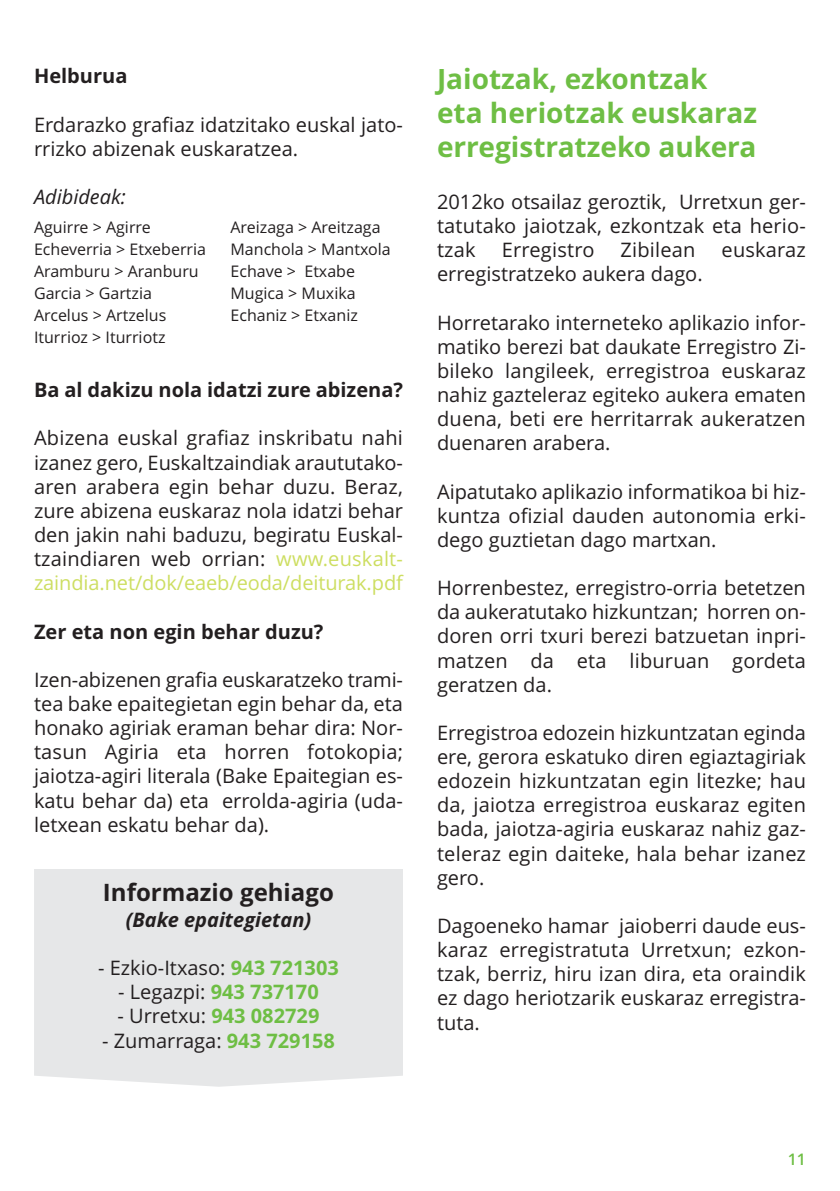
<style>
.page{position:relative;width:840px;height:1191px;background:#fff}
.page>*{position:absolute;margin:0;border:0;box-sizing:border-box;transform-origin:0 0}
.t1{font:700 28px/33.8px "Open Sans";color:#6ebe44}
.t2{font:700 24px "Open Sans";color:#231f20}
.t3{font:20px/24.2px "Open Sans";color:#231f20;text-align:justify}
.t4{font:700 20px "Open Sans";color:#231f20}
.t5{font:italic 700 20px "Open Sans";color:#231f20}
.t6{font:italic 20px "Open Sans";color:#231f20}
.t7{font:16px/22px "Open Sans";color:#231f20}
.t8{font:600 16px "Open Sans";color:#6ebe44}
.s1{color:#cdde61}
.s2{font-weight:700;color:#6ebe44}
</style>
<div class="page">
<div style="left:34px;top:869px;width:369px;height:217px;background:#e6e7e8"></div>
<p class="t4" style="left:34px;top:68px;width:95px">Helburua</p>
<p class="t3" style="left:34px;top:114px;width:370px">Erdarazko grafiaz idatzitako euskal jato&shy;rrizko abizenak euskaratzea.</p>
<p class="t6" style="left:34px;top:189px;width:93px">Adibideak:</p>
<p class="t7" style="left:34px;top:218px;width:173px">Aguirre &gt; Agirre<br>Echeverria &gt; Etxeberria<br>Aramburu &gt; Aranburu<br>Garcia &gt; Gartzia<br>Arcelus &gt; Artzelus<br>Iturrioz &gt; Iturriotz</p>
<p class="t7" style="left:230px;top:218px;width:162px">Areizaga &gt; Areitzaga<br>Manchola &gt; Mantxola<br>Echave &gt; Etxabe<br>Mugica &gt; Muxika<br>Echaniz &gt; Etxaniz</p>
<p class="t4" style="left:34px;top:382px;width:370px">Ba al dakizu nola idatzi zure abizena?</p>
<p class="t3" style="left:34px;top:428px;width:370px">Abizena euskal grafiaz inskribatu nahi izanez gero, Euskaltzaindiak araututako&shy;aren arabera egin behar duzu. Beraz, zure abizena euskaraz nola idatzi behar den jakin nahi baduzu, begiratu Euskal - tzaindiaren web orrian: <span class="s1">www.euskalt&shy;zaindia.net/dok/eaeb/eoda/deiturak.pdf</span></p>
<p class="t4" style="left:34px;top:623px;width:291px">Zer eta non egin behar duzu?</p>
<p class="t3" style="left:34px;top:669px;width:370px">Izen-abizenen grafia euskaratzeko trami&shy;tea bake epaitegietan egin behar da, eta honako agiriak eraman behar dira: Nor&shy;tasun Agiria eta horren fotokopia; jaiotza-agiri literala (Bake Epaitegian es&shy;katu behar da) eta errolda-agiria (uda&shy;letxean eskatu behar da).</p>
<p class="t2" style="left:103px;top:882px;width:232px">Informazio gehiago</p>
<p class="t5" style="left:126px;top:908px;width:187px">(Bake epaitegietan)</p>
<p class="t3" style="left:98px;top:958px;width:242px">- Ezkio-Itxaso: <span class="s2">943 721303</span></p>
<p class="t3" style="left:118px;top:982px;width:202px">- Legazpi: <span class="s2">943 737170</span></p>
<p class="t3" style="left:117px;top:1006px;width:203px">- Urretxu: <span class="s2">943 082729</span></p>
<p class="t3" style="left:102px;top:1030px;width:234px">- Zumarraga: <span class="s2">943 729158</span></p>
<h1 class="t1" style="left:437px;top:65px;width:321px">Jaiotzak, ezkontzak eta herio tzak euskaraz erregistratzeko aukera</h1>
<p class="t3" style="left:437px;top:192px;width:370px">2012ko otsailaz geroztik, Urretxun ger&shy;tatutako jaiotzak, ezkontzak eta herio - tzak</p>
<p class="t3" style="left:501px;top:240px;width:94px">Erregistro</p>
<p class="t3" style="left:620px;top:240px;width:76px">Zibilean</p>
<p class="t3" style="left:721px;top:240px;width:86px">euskaraz</p>
<p class="t3" style="left:437px;top:264px;width:267px">erregistratzeko aukera dago.</p>
<p class="t3" style="left:437px;top:312px;width:370px">Horretarako interneteko aplikazio infor&shy;matiko berezi bat daukate Erregistro Zi&shy;bileko langileek, erregistroa euskaraz nahiz gazteleraz egiteko aukera ematen duena, beti ere herritarrak aukeratzen duenaren arabera.</p>
<p class="t3" style="left:437px;top:481px;width:370px">Aipatutako aplikazio informatikoa bi hiz&shy;kuntza ofizial dauden autonomia erki&shy;dego guztietan dago martxan.</p>
<p class="t3" style="left:437px;top:578px;width:370px">Horrenbestez, erregistro-orria betetzen da aukeratutako hizkuntzan; horren on&shy;doren orri txuri berezi batzuetan inpri&shy;matzen da eta liburuan gordeta geratzen da.</p>
<p class="t3" style="left:437px;top:722px;width:370px">Erregistroa edozein hizkuntzatan eginda ere, gerora eskatuko diren egiaztagiriak edozein hizkuntzatan egin litezke; hau da, jaiotza erregistroa euskaraz egiten bada, jaiotza-agiria euskaraz nahiz gaz&shy;teleraz egin daiteke, hala behar izanez gero.</p>
<p class="t3" style="left:437px;top:915px;width:370px">Dagoeneko hamar jaioberri daude eus&shy;karaz erregistratuta Urretxun; ezkon - tzak, berriz, hiru izan dira, eta oraindik ez dago heriotzarik euskaraz erregistra&shy;tuta.</p>
<p class="t8" style="left:787px;top:1153px;width:20px">11</p>
</div>
